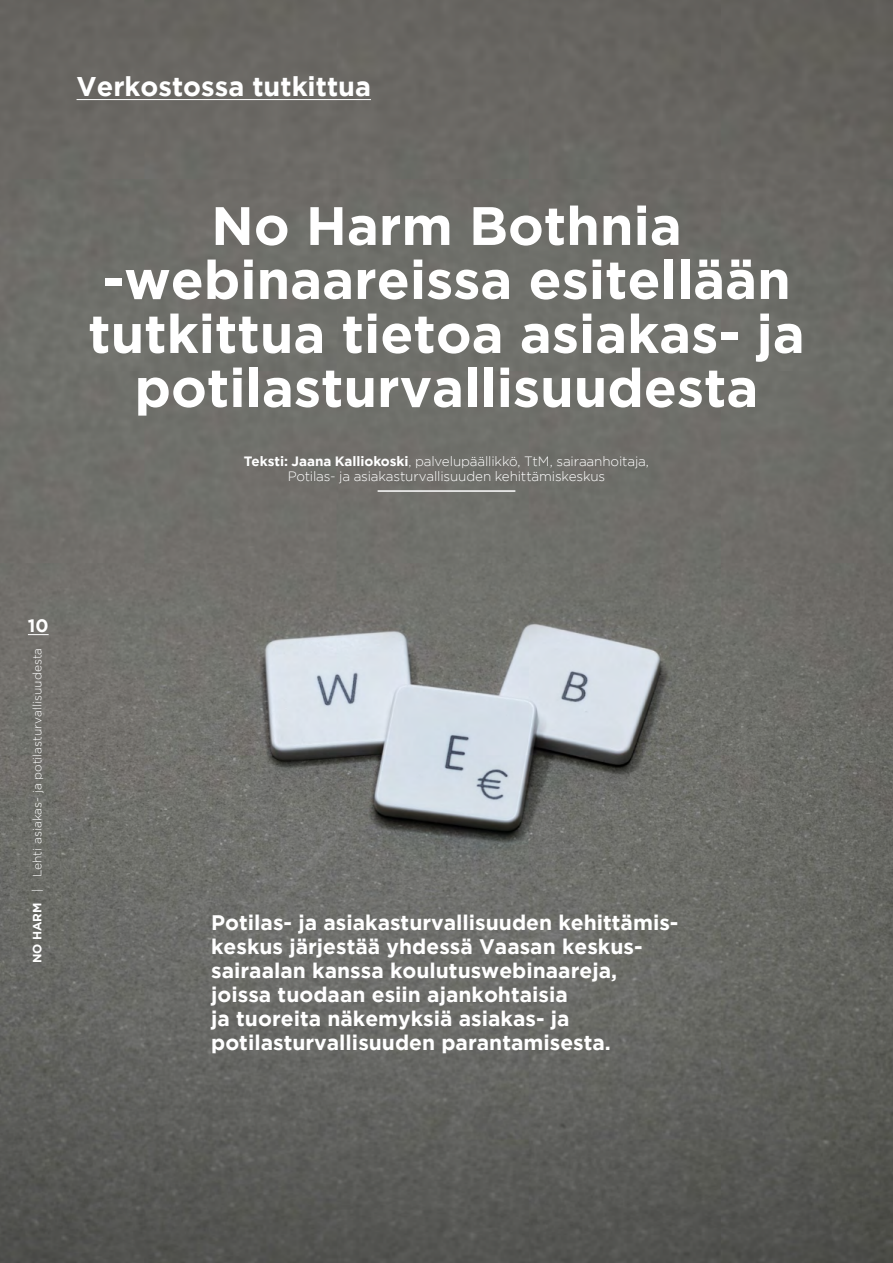
<style>
.page{position:relative;width:893px;height:1263px;background:#fff}
.page>*{position:absolute;margin:0;border:0;box-sizing:border-box;transform-origin:0 0}
.t1{font:700 54px/54px "Gotham";color:#fff;text-align:center}
.t2{font:700 27px "Gotham";color:#fff}
.Paragraph_ingressi{font:700 21px/24px "Gotham";color:#fff}
.t3{font:700 18px "Gotham";color:#fff}
.Paragraph_kirjoittaj{font:300 13.5px/15px "Gotham";letter-spacing:-.015em;color:#fff;text-align:center}
.t4{font:300 12px "Gotham";color:#fff}
.s1{font-weight:700}
</style>
<div class="page">
<img style="left:0;top:0;width:893px;height:1263px">
<hr style="left:77px;top:99px;width:294px;height:1px;background:#fff">
<hr style="left:378px;top:490px;width:137px;height:2px;background:#fff">
<svg style="left:28px;top:634px;width:21px;height:1px"></svg>
<h1 class="t2" style="left:77px;top:71px;width:296px">Verkostossa tutkittua</h1>
<h2 class="t1" style="left:88px;top:197px;width:718px">No Harm Bothnia -webinaareissa esitellään tutkittua tietoa asiakas- ja potilasturvallisuudesta</h2>
<p class="Paragraph_kirjoittaj" style="left:244px;top:453px;width:407px"><span class="s1">Teksti: Jaana Kalliokoski</span>, palvelupäällikkö, TtM, sairaanhoitaja,<br>Potilas- ja asiakasturvallisuuden kehittämiskeskus</p>
<p class="t3" style="left:28px;top:616px;width:22px">10</p>
<p class="t4" style="left:31px;top:963px;width:317px;rotate:-90deg"><span class="s1">NO HARM</span> | Lehti asiakas- ja potilasturvallisuudesta</p>
<p class="Paragraph_ingressi" style="left:211px;top:910px;width:469px">Potilas- ja asiakasturvallisuuden kehittämis&shy;keskus järjestää yhdessä Vaasan keskus&shy;sairaalan kanssa koulutuswebinaareja, joissa tuodaan esiin ajankohtaisia<br>ja tuoreita näkemyksiä asiakas- ja potilasturvallisuuden parantamisesta.</p>
</div>
